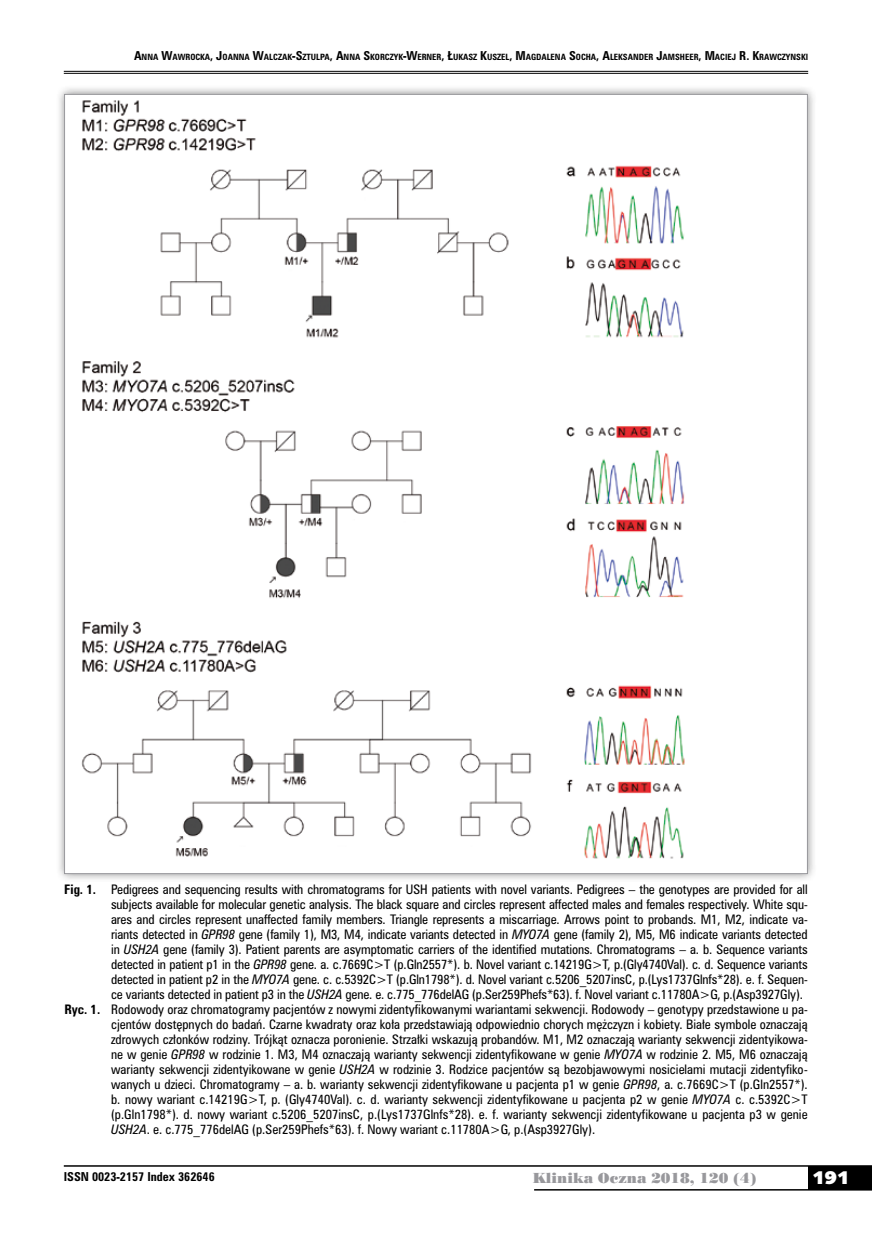
<style>
.page{position:relative;width:872px;height:1234px;background:#fff}
.page>*{position:absolute;margin:0;border:0;box-sizing:border-box;transform-origin:0 0}
.t1{font:18px "Humanst 531 U Blk PL";color:#fff}
.t2{font:13.5px "Poster Bodoni PL";color:#98989c}
.t3{font:12px "Zurich Cn PL";color:#000}
.t4{font:700 11.25px "Zurich Cn PL";color:#000}
.t5{font:700 7.8px "Zurich Cn PL";color:#000}
.s1{font-size:11.25px}
.s2{font-weight:700}
.s3{font-style:italic}
</style>
<div class="page">
<div style="left:808px;top:1165px;width:64px;height:24px;background:#000"></div>
<hr style="left:64px;top:1164px;width:808px;height:2px;background:#000">
<hr style="left:534px;top:1188px;width:338px;height:2px;background:#000">
<hr style="left:64px;top:71px;width:744px;height:1px;background:#000">
<hr style="left:64px;top:73px;width:744px;height:1px;background:#000">
<div style="left:55px;top:85px;width:761px;height:797px;background:#000;opacity:.45"></div>
<div style="left:65px;top:94px;width:742px;height:779px;background:#fff"></div>
<img style="left:81px;top:100px;width:604px;height:759px">
<p class="t5" style="left:134px;top:52px;width:535px"><span class="s1">A</span>NNA <span class="s1">W</span>AWROCKA<span class="s1">, J</span>OANNA <span class="s1">W</span>ALCZAK<span class="s1">-S</span>ZTULPA<span class="s1">, A</span>NNA <span class="s1">S</span>KORCZYK<span class="s1">-W</span>ERNER<span class="s1">, Ł</span>UKASZ <span class="s1">K</span>USZEL<span class="s1">, M</span>AGDALENA <span class="s1">S</span>OCHA<span class="s1">, A</span>LEKSANDER <span class="s1">J</span>AMS</p>
<p class="t5" style="left:680px;top:52px;width:130px">HEER<span class="s1">, M</span>ACIEJ <span class="s1">R. K</span>RAWCZYNSKI</p>
<p class="t3" style="left:64px;top:880px;width:745px"><span class="s2">Fig. 1.</span> Pedigrees and sequencing results with chromatograms for USH patients with novel variants. Pedigrees – the genotypes are provided for all</p>
<p class="t3" style="left:111px;top:895px;width:698px">subjects available for molecular genetic analysis. The black square and circles represent affected males and females respectively. White squ-</p>
<p class="t3" style="left:111px;top:910px;width:698px">ares and circles represent unaffected family members. Triangle represents a miscarriage. Arrows point to probands. M1, M2, indicate va-</p>
<p class="t3" style="left:111px;top:925px;width:698px">riants detected in <span class="s3">GPR98</span> gene (family 1), M3, M4, indicate variants detected in <span class="s3">MYO7A</span> gene (family 2), M5, M6 indicate variants detected</p>
<p class="t3" style="left:111px;top:940px;width:698px">in <span class="s3">USH2A</span> gene (family 3). Patient parents are asymptomatic carriers of the identified mutations. Chromatograms – a. b. Sequence variants</p>
<p class="t3" style="left:111px;top:955px;width:698px">detected in patient p1 in the <span class="s3">GPR98</span> gene. a. c.7669C&gt;T (p.Gln2557*). b. Novel variant c.14219G&gt;T, p.(Gly4740Val). c. d. Sequence variants</p>
<p class="t3" style="left:111px;top:970px;width:698px">detected in patient p2 in the <span class="s3">MYO7A</span> gene. c. c.5392C&gt;T (p.Gln1798*). d. Novel variant c.5206_5207insC, p.(Lys1737Glnfs*28). e. f. Sequen-</p>
<p class="t3" style="left:111px;top:985px;width:693px">ce variants detected in patient p3 in the <span class="s3">USH2A</span> gene. e. c.775_776delAG (p.Ser259Phefs*63). f. Novel variant c.11780A&gt;G, p.(Asp3927Gly).</p>
<p class="t3" style="left:64px;top:1000px;width:745px"><span class="s2">Ryc. 1.</span> Rodowody oraz chromatogramy pacjentów z nowymi zidentyfikowanymi wariantami sekwencji. Rodowody – genotypy przedstawione u pa-</p>
<p class="t3" style="left:111px;top:1015px;width:698px">cjentów dostępnych do badań. Czarne kwadraty oraz koła przedstawiają odpowiednio chorych mężczyzn i kobiety. Białe symbole oznaczają</p>
<p class="t3" style="left:111px;top:1030px;width:698px">zdrowych członków rodziny. Trójkąt oznacza poronienie. Strzałki wskazują probandów. M1, M2 oznaczają warianty sekwencji zidentyikowa-</p>
<p class="t3" style="left:111px;top:1045px;width:698px">ne w genie <span class="s3">GPR98</span> w rodzinie 1. M3, M4 oznaczają warianty sekwencji zidentyfikowane w genie <span class="s3">MYO7A</span> w rodzinie 2. M5, M6 oznaczają</p>
<p class="t3" style="left:111px;top:1060px;width:698px">warianty sekwencji zidentyikowane w genie <span class="s3">USH2A</span> w rodzinie 3. Rodzice pacjentów są bezobjawowymi nosicielami mutacji zidentyfiko-</p>
<p class="t3" style="left:111px;top:1075px;width:698px">wanych u dzieci. Chromatogramy – a. b. warianty sekwencji zidentyfikowane u pacjenta p1 w genie <span class="s3">GPR98</span>, a. c.7669C&gt;T (p.Gln2557*).</p>
<p class="t3" style="left:111px;top:1090px;width:698px">b. nowy wariant c.14219G&gt;T, p. (Gly4740Val). c. d. warianty sekwencji zidentyfikowane u pacjenta p2 w genie <span class="s3">MYO7A</span> c. c.5392C&gt;T</p>
<p class="t3" style="left:111px;top:1105px;width:698px">(p.Gln1798*). d. nowy wariant c.5206_5207insC, p.(Lys1737Glnfs*28). e. f. warianty sekwencji zidentyfikowane u pacjenta p3 w genie</p>
<p class="t3" style="left:111px;top:1120px;width:485px"><span class="s3">USH2A</span>. e. c.775_776delAG (p.Ser259Phefs*63). f. Nowy wariant c.11780A&gt;G, p.(Asp3927Gly).</p>
<p class="t4" style="left:64px;top:1168px;width:152px">ISSN 0023-2157 Index 362646</p>
<p class="t2" style="left:532px;top:1168px;width:225px">Klinika Oczna 2018, 120 (4)</p>
<h1 class="t1" style="left:812px;top:1165px;width:38px">191</h1>
</div>
